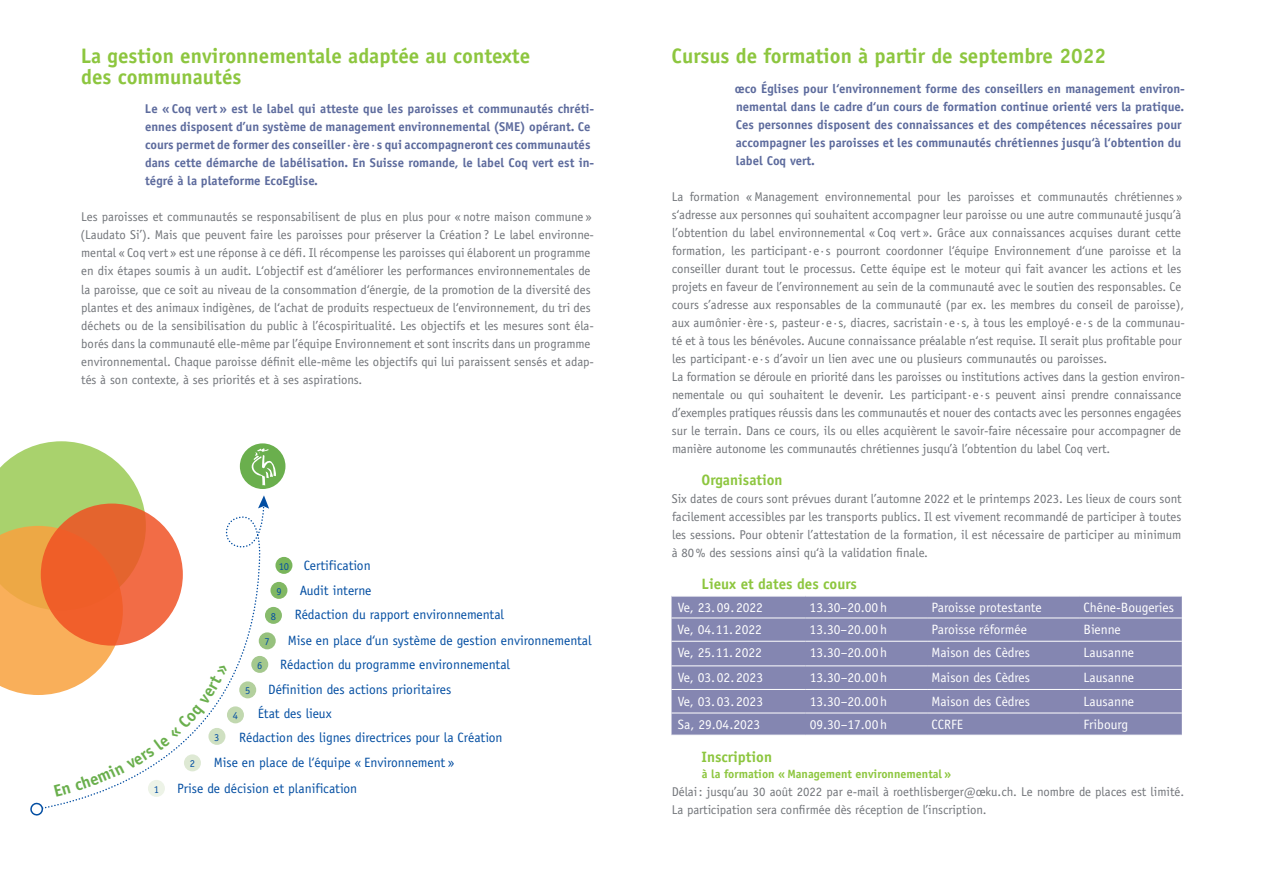
<style>
.page{position:relative;width:1263px;height:893px;background:#fff}
.page>*{position:absolute;margin:0;border:0;box-sizing:border-box;transform-origin:0 0}
.t1{font:700 21px/21px "Officina Sans";color:#8dc63f}
.t2{font:700 15px "Officina Sans";color:#8dc63f}
.t3{font:13.5px "Officina Sans";color:#034ea2}
.t4{font:13.5px "Officina Sans";color:#fff}
.t5{font:12.75px/18px "Officina Sans";color:#72757a}
.t6{font:700 12.75px/18px "Officina Sans";color:#5d6b9d}
.t7{font:700 12px "Officina Sans";color:#8dc63f}
.t8{font:10.5px "Officina Sans";color:#034ea2}
</style>
<div class="page">
<div style="left:671px;top:597px;width:511px;height:138px;background:#8486b1"></div>
<div style="left:671px;top:690px;width:511px;height:23px;background:#8586b1"></div>
<hr style="left:671px;top:618px;width:135px;height:1px;background:#fff">
<hr style="left:806px;top:618px;width:121px;height:1px;background:#fff">
<hr style="left:927px;top:618px;width:152px;height:1px;background:#fff">
<hr style="left:1079px;top:618px;width:103px;height:1px;background:#fff">
<hr style="left:671px;top:641px;width:135px;height:1px;background:#fff">
<hr style="left:806px;top:641px;width:121px;height:1px;background:#fff">
<hr style="left:927px;top:641px;width:152px;height:1px;background:#fff">
<hr style="left:1079px;top:641px;width:103px;height:1px;background:#fff">
<hr style="left:671px;top:665px;width:135px;height:1px;background:#fff">
<hr style="left:806px;top:665px;width:121px;height:1px;background:#fff">
<hr style="left:927px;top:665px;width:152px;height:1px;background:#fff">
<hr style="left:1079px;top:665px;width:103px;height:1px;background:#fff">
<hr style="left:671px;top:689px;width:135px;height:1px;background:#fff">
<hr style="left:806px;top:689px;width:121px;height:1px;background:#fff">
<hr style="left:927px;top:689px;width:152px;height:1px;background:#fff">
<hr style="left:1079px;top:689px;width:103px;height:1px;background:#fff">
<hr style="left:671px;top:713px;width:135px;height:1px;background:#fff">
<hr style="left:806px;top:713px;width:121px;height:1px;background:#fff">
<hr style="left:927px;top:713px;width:152px;height:1px;background:#fff">
<hr style="left:1079px;top:713px;width:103px;height:1px;background:#fff">
<svg style="left:228px;top:510px;width:37px;height:214px"></svg>
<svg style="left:258px;top:495px;width:11px;height:14px"></svg>
<div style="left:227px;top:706px;width:17px;height:17px;background:#c1d8af;border-radius:50%"></div>
<div style="left:239px;top:681px;width:17px;height:17px;background:#b3d09d;border-radius:50%"></div>
<div style="left:251px;top:656px;width:17px;height:17px;background:#a4c88d;border-radius:50%"></div>
<div style="left:259px;top:632px;width:17px;height:17px;background:#96c17d;border-radius:50%"></div>
<div style="left:265px;top:607px;width:17px;height:17px;background:#87bb6c;border-radius:50%"></div>
<div style="left:270px;top:582px;width:17px;height:17px;background:#81b863;border-radius:50%"></div>
<div style="left:275px;top:557px;width:17px;height:17px;background:#79b55b;border-radius:50%"></div>
<div style="left:240px;top:443px;width:45px;height:46px;background:#6aaf4d;border-radius:50%"></div>
<svg style="left:250px;top:448px;width:26px;height:38px"></svg>
<svg style="left:0;top:441px;width:228px;height:375px"></svg>
<h1 class="t1" style="left:81px;top:45px;width:451px">La gestion environnementale adaptée au contexte des communautés</h1>
<p class="t6" style="left:145px;top:100px;width:451px">Le « Coq vert » est le label qui atteste que les paroisses et communautés chréti&shy;ennes disposent d’un système de management environnemental (SME) opérant. Ce cours permet de former des conseiller·ère·s qui accompagneront ces communautés dans cette démarche de labélisation. En Suisse romande, le label Coq vert est in&shy;tégré à la plateforme EcoEglise.</p>
<p class="t5" style="left:81px;top:208px;width:515px">Les paroisses et communautés se responsabilisent de plus en plus pour « notre maison commune » (Laudato Si’). Mais que peuvent faire les paroisses pour préserver la Création ? Le label environne&shy;mental « Coq vert » est une réponse à ce défi. Il récompense les paroisses qui élaborent un programme en dix étapes soumis à un audit. L‘objectif est d‘améliorer les performances environnementales de la paroisse, que ce soit au niveau de la consommation d‘énergie, de la promotion de la diversité des plantes et des animaux indigènes, de l‘achat de produits respectueux de l‘environnement, du tri des déchets ou de la sensibilisation du public à l’écospiritualité. Les objectifs et les mesures sont éla&shy;borés dans la communauté elle-même par l’équipe Environnement et sont inscrits dans un programme environnemental. Chaque paroisse définit elle-même les objectifs qui lui paraissent sensés et adap&shy;tés à son contexte, à ses priorités et à ses aspirations.</p>
<p class="t8" style="left:190px;top:757px;width:7px">2</p>
<p class="t3" style="left:304px;top:557px;width:69px">Certification</p>
<p class="t3" style="left:300px;top:582px;width:73px">Audit interne</p>
<p class="t3" style="left:295px;top:607px;width:211px">Rédaction du rapport environnemental</p>
<p class="t3" style="left:288px;top:632px;width:305px">Mise en place d‘un système de gestion environnemental</p>
<p class="t3" style="left:280px;top:657px;width:231px">Rédaction du programme environnemental</p>
<p class="t3" style="left:268px;top:682px;width:185px">Définition des actions prioritaires</p>
<p class="t3" style="left:258px;top:705px;width:76px">État des lieux</p>
<p class="t3" style="left:239px;top:729px;width:265px">Rédaction des lignes directrices pour la Création</p>
<p class="t3" style="left:214px;top:754px;width:242px">Mise en place de l‘équipe « Environnement »</p>
<p class="t8" style="left:279px;top:560px;width:12px">10</p>
<p class="t8" style="left:276px;top:585px;width:7px">9</p>
<p class="t8" style="left:271px;top:610px;width:7px">8</p>
<p class="t8" style="left:265px;top:635px;width:7px">7</p>
<p class="t8" style="left:257px;top:659px;width:7px">6</p>
<p class="t8" style="left:245px;top:684px;width:7px">5</p>
<p class="t8" style="left:233px;top:709px;width:7px">4</p>
<p class="t8" style="left:214px;top:731px;width:7px">3</p>
<p class="t8" style="left:154px;top:783px;width:7px">1</p>
<p class="t3" style="left:177px;top:780px;width:182px">Prise de décision et planification</p>
<h1 class="t1" style="left:672px;top:45px;width:436px">Cursus de formation à partir de septembre 2022</h1>
<p class="t6" style="left:735px;top:79px;width:452px">œco Églises pour l‘environnement forme des conseillers en management environ&shy;nemental dans le cadre d‘un cours de formation continue orienté vers la pratique.<br>Ces personnes disposent des connaissances et des compétences nécessaires pour accompagner les paroisses et les communautés chrétiennes jusqu‘à l‘obtention du label Coq vert.</p>
<p class="t5" style="left:672px;top:187px;width:515px">La formation « Management environnemental pour les paroisses et communautés chrétiennes » s‘adresse aux personnes qui souhaitent accompagner leur paroisse ou une autre communauté jusqu’à l’obtention du label environnemental « Coq vert ». Grâce aux connaissances acquises durant cette formation, les participant·e·s pourront coordonner l‘équipe Environnement d‘une paroisse et la conseiller durant tout le processus. Cette équipe est le moteur qui fait avancer les actions et les projets en faveur de l’environnement au sein de la communauté avec le soutien des responsables. Ce cours s’adresse aux responsables de la communauté (par ex. les membres du conseil de paroisse), aux aumônier·ère·s, pasteur·e·s, diacres, sacristain·e·s, à tous les employé·e·s de la communau&shy;té et à tous les bénévoles. Aucune connaissance préalable n‘est requise. Il serait plus profitable pour les participant·e·s d’avoir un lien avec une ou plusieurs communautés ou paroisses.<br>La formation se déroule en priorité dans les paroisses ou institutions actives dans la gestion environ&shy;nementale ou qui souhaitent le devenir. Les participant·e·s peuvent ainsi prendre connaissance d’exemples pratiques réussis dans les communautés et nouer des contacts avec les personnes engagées sur le terrain. Dans ce cours, ils ou elles acquièrent le savoir-faire nécessaire pour accompagner de manière autonome les communautés chrétiennes jusqu’à l’obtention du label Coq vert.</p>
<p class="t2" style="left:701px;top:470px;width:83px">Organisation</p>
<p class="t5" style="left:672px;top:490px;width:511px;text-align:justify">Six dates de cours sont prévues durant l’automne 2022 et le printemps 2023. Les lieux de cours sont facilement accessibles par les transports publics. Il est vivement recommandé de participer à toutes les sessions. Pour obtenir l’attestation de la formation, il est nécessaire de participer au minimum à 80% des sessions ainsi qu‘à la validation finale.</p>
<p class="t2" style="left:701px;top:575px;width:157px">Lieux et dates des cours</p>
<p class="t4" style="left:678px;top:599px;width:87px">Ve, 23.09. 2022</p>
<p class="t4" style="left:810px;top:599px;width:79px">13.30–20.00h</p>
<p class="t4" style="left:931px;top:599px;width:112px">Paroisse protestante</p>
<p class="t4" style="left:1083px;top:599px;width:92px">Chêne-Bougeries</p>
<p class="t4" style="left:678px;top:622px;width:86px">Ve, 04.11.2022</p>
<p class="t4" style="left:810px;top:622px;width:79px">13.30–20.00h</p>
<p class="t4" style="left:931px;top:622px;width:97px">Paroisse réformée</p>
<p class="t4" style="left:1083px;top:622px;width:39px">Bienne</p>
<p class="t4" style="left:678px;top:645px;width:86px">Ve, 25.11. 2022</p>
<p class="t4" style="left:810px;top:645px;width:79px">13.30–20.00h</p>
<p class="t4" style="left:932px;top:645px;width:100px">Maison des Cèdres</p>
<p class="t4" style="left:1083px;top:645px;width:52px">Lausanne</p>
<p class="t4" style="left:678px;top:669px;width:87px">Ve, 03. 02.2023</p>
<p class="t4" style="left:810px;top:669px;width:79px">13.30–20.00h</p>
<p class="t4" style="left:932px;top:669px;width:100px">Maison des Cèdres</p>
<p class="t4" style="left:1083px;top:669px;width:52px">Lausanne</p>
<p class="t4" style="left:678px;top:693px;width:87px">Ve, 03. 03.2023</p>
<p class="t4" style="left:810px;top:693px;width:79px">13.30–20.00h</p>
<p class="t4" style="left:932px;top:693px;width:100px">Maison des Cèdres</p>
<p class="t4" style="left:1083px;top:693px;width:52px">Lausanne</p>
<p class="t4" style="left:678px;top:717px;width:84px">Sa, 29.04.2023</p>
<p class="t4" style="left:810px;top:717px;width:79px">09.30–17.00h</p>
<p class="t4" style="left:931px;top:717px;width:33px">CCRFE</p>
<p class="t4" style="left:1083px;top:717px;width:46px">Fribourg</p>
<p class="t2" style="left:701px;top:747px;width:72px">Inscription</p>
<p class="t7" style="left:702px;top:767px;width:251px">à la formation « Management environnemental »</p>
<p class="t5" style="left:672px;top:783px;width:514px">Délai: jusqu’au 30 août 2022 par e-mail à roethlisberger@œku.ch. Le nombre de places est limité.<br>La participation sera confirmée dès réception de l’inscription.</p>
</div>
